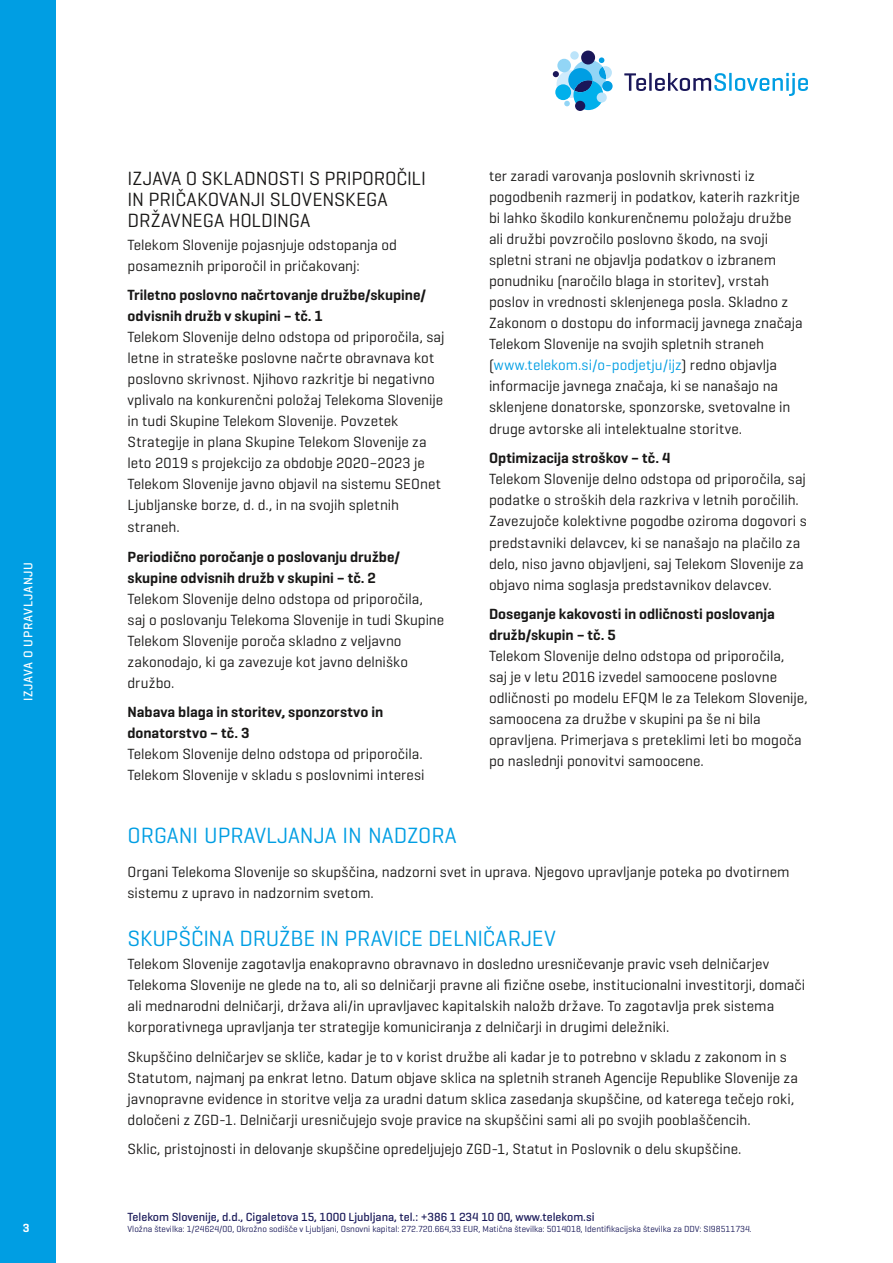
<style>
.page{position:relative;width:893px;height:1263px;background:#fff}
.page>*{position:absolute;margin:0;border:0;box-sizing:border-box;transform-origin:0 0}
.t1{font:22.5px "Geogrotesque";color:#009ee3}
.t2{font:19.5px/21px "Geogrotesque";letter-spacing:-.005em;color:#181716}
.t3{font:15px/21px "Geogrotesque";color:#181716}
.t4{font:600 15px/21px "Geogrotesque";color:#181716}
.t5{font:500 12.75px "Geogrotesque";letter-spacing:.055em;color:#fff}
.t6{font:500 12px "Geogrotesque";color:#1b1b5a}
.t7{font:600 12px "Geogrotesque";color:#fff}
.t8{font:9px "Geogrotesque";color:#1b1b5a}
.s1{color:#009ee3}
</style>
<div class="page">
<div style="left:0;top:0;width:55px;height:1263px;background:#009ee3"></div>
<svg style="left:624px;top:73px;width:22px;height:18px"></svg>
<hr style="left:649px;top:73px;width:3px;height:18px;background:#1a1759">
<svg style="left:655px;top:73px;width:71px;height:18px"></svg>
<hr style="left:729px;top:73px;width:3px;height:18px;background:#009ee3">
<svg style="left:735px;top:73px;width:73px;height:23px"></svg>
<svg style="left:553px;top:51px;width:59px;height:59px"></svg>
<p class="t5" style="left:20px;top:701px;width:141px;rotate:-90deg">IZJAVA O UPRAVLJANJU</p>
<p class="t7" style="left:23px;top:1220px;width:8px">3</p>
<h2 class="t2" style="left:128px;top:167px;width:300px">IZJAVA O SKLADNOSTI S PRIPOROČILI<br>IN PRIČAKOVANJI SLOVENSKEGA<br>DRŽAVNEGA HOLDINGA</h2>
<p class="t3" style="left:128px;top:234px;width:271px">Telekom Slovenije pojasnjuje odstopanja od posameznih priporočil in pričakovanj:</p>
<p class="t4" style="left:128px;top:285px;width:300px">Triletno poslovno načrtovanje družbe/skupine/ odvisnih družb v skupini – tč. 1</p>
<p class="t3" style="left:128px;top:326px;width:318px">Telekom Slovenije delno odstopa od priporočila, saj letne in strateške poslovne načrte obravnava kot poslovno skrivnost. Njihovo razkritje bi negativno vplivalo na konkurenčni položaj Telekoma Slovenije in tudi Skupine Telekom Slovenije. Povzetek Strategije in plana Skupine Telekom Slovenije za leto 2019 s projekcijo za obdobje 2020–2023 je Telekom Slovenije javno objavil na sistemu SEOnet Ljubljanske borze, d. d., in na svojih spletnih straneh.</p>
<p class="t4" style="left:128px;top:546px;width:274px">Periodično poročanje o poslovanju družbe/ skupine odvisnih družb v skupini – tč. 2</p>
<p class="t3" style="left:128px;top:587px;width:318px">Telekom Slovenije delno odstopa od priporočila, saj o poslovanju Telekoma Slovenije in tudi Skupine Telekom Slovenije poroča skladno z veljavno zakonodajo, ki ga zavezuje kot javno delniško družbo.</p>
<p class="t4" style="left:128px;top:701px;width:257px">Nabava blaga in storitev, sponzorstvo in donatorstvo – tč. 3</p>
<p class="t3" style="left:128px;top:743px;width:299px">Telekom Slovenije delno odstopa od priporočila.<br>Telekom Slovenije v skladu s poslovnimi interesi</p>
<p class="t3" style="left:489px;top:165px;width:315px">ter zaradi varovanja poslovnih skrivnosti iz pogodbenih razmerij in podatkov, katerih razkritje bi lahko škodilo konkurenčnemu položaju družbe ali družbi povzročilo poslovno škodo, na svoji spletni strani ne objavlja podatkov o izbranem ponudniku (naročilo blaga in storitev), vrstah poslov in vrednosti sklenjenega posla. Skladno z Zakonom o dostopu do informacij javnega značaja Telekom Slovenije na svojih spletnih straneh (<span class="s1">www.telekom.si/o-podjetju/ijz</span>) redno objavlja informacije javnega značaja, ki se nanašajo na sklenjene donatorske, sponzorske, svetovalne in druge avtorske ali intelektualne storitve.</p>
<p class="t4" style="left:489px;top:448px;width:183px">Optimizacija stroškov – tč. 4</p>
<p class="t3" style="left:489px;top:468px;width:319px">Telekom Slovenije delno odstopa od priporočila, saj podatke o stroških dela razkriva v letnih poročilih.<br>Zavezujoče kolektivne pogodbe oziroma dogovori s predstavniki delavcev, ki se nanašajo na plačilo za delo, niso javno objavljeni, saj Telekom Slovenije za objavo nima soglasja predstavnikov delavcev.</p>
<p class="t4" style="left:489px;top:603px;width:287px">Doseganje kakovosti in odličnosti poslovanja družb/skupin – tč. 5</p>
<p class="t3" style="left:489px;top:645px;width:320px">Telekom Slovenije delno odstopa od priporočila,<br>saj je v letu 2016 izvedel samoocene poslovne odličnosti po modelu EFQM le za Telekom Slovenije, samoocena za družbe v skupini pa še ni bila opravljena. Primerjava s preteklimi leti bo mogoča po naslednji ponovitvi samoocene.</p>
<h1 class="t1" style="left:128px;top:821px;width:331px">ORGANI UPRAVLJANJA IN NADZORA</h1>
<p class="t3" style="left:128px;top:861px;width:663px">Organi Telekoma Slovenije so skupščina, nadzorni svet in uprava. Njegovo upravljanje poteka po dvotirnem sistemu z upravo in nadzornim svetom.</p>
<h1 class="t1" style="left:128px;top:924px;width:430px">SKUPŠČINA DRUŽBE IN PRAVICE DELNIČARJEV</h1>
<p class="t3" style="left:128px;top:953px;width:679px">Telekom Slovenije zagotavlja enakopravno obravnavo in dosledno uresničevanje pravic vseh delničarjev Telekoma Slovenije ne glede na to, ali so delničarji pravne ali fizične osebe, institucionalni investitorji, domači ali mednarodni delničarji, država ali/in upravljavec kapitalskih naložb države. To zagotavlja prek sistema korporativnega upravljanja ter strategije komuniciranja z delničarji in drugimi deležniki.</p>
<p class="t3" style="left:128px;top:1046px;width:672px">Skupščino delničarjev se skliče, kadar je to v korist družbe ali kadar je to potrebno v skladu z zakonom in s Statutom, najmanj pa enkrat letno. Datum objave sklica na spletnih straneh Agencije Republike Slovenije za javnopravne evidence in storitve velja za uradni datum sklica zasedanja skupščine, od katerega tečejo roki, določeni z ZGD-1. Delničarji uresničujejo svoje pravice na skupščini sami ali po svojih pooblaščencih.</p>
<p class="t3" style="left:128px;top:1138px;width:615px">Sklic, pristojnosti in delovanje skupščine opredeljujejo ZGD-1, Statut in Poslovnik o delu skupščine.</p>
<p class="t6" style="left:128px;top:1210px;width:468px">Telekom Slovenije, d.d., Cigaletova 15, 1000 Ljubljana, tel.: +386 1 234 10 00, www.telekom.si</p>
<p class="t8" style="left:128px;top:1223px;width:626px">Vložna številka: 1/24624/00, Okrožno sodišče v Ljubljani, Osnovni kapital: 272.720.664,33 EUR, Matična številka: 5014018, Identifikacijska številka za DDV: SI98511734.</p>
</div>
